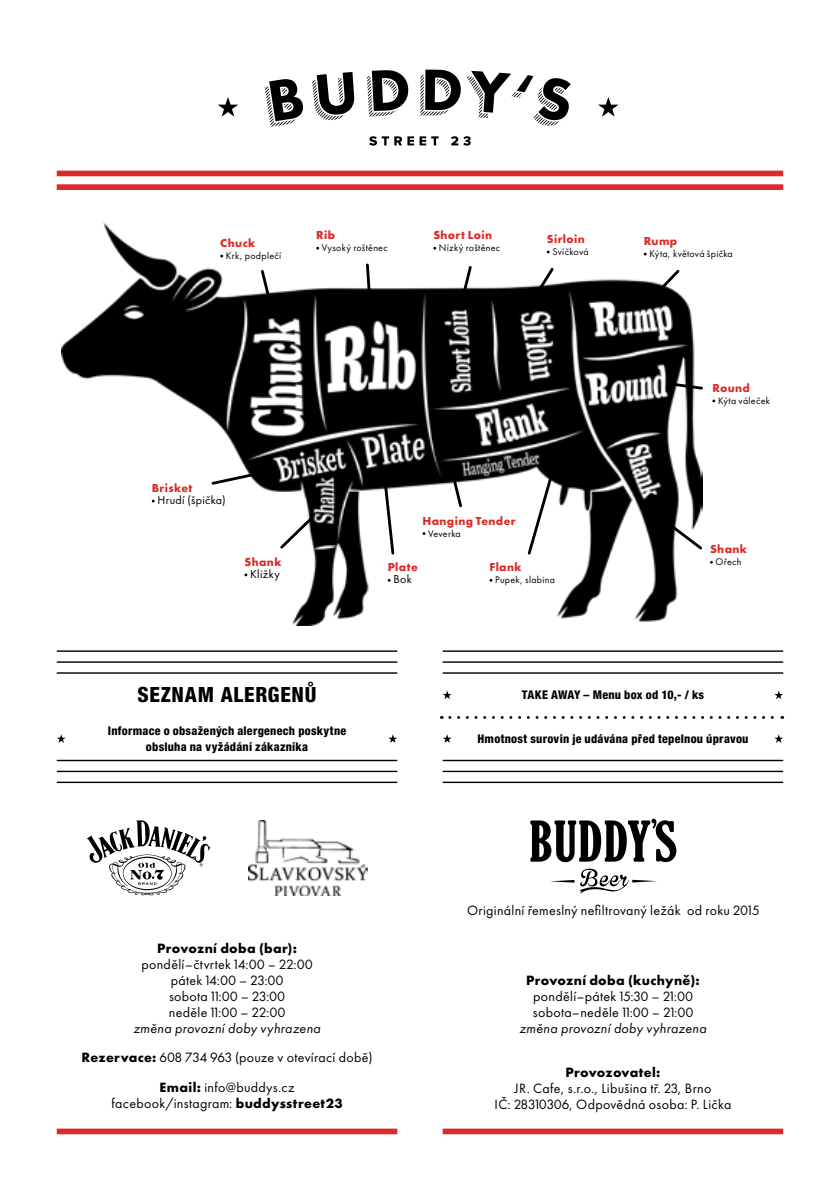
<style>
.page{position:relative;width:840px;height:1191px;background:#fff}
.page>*{position:absolute;margin:0;border:0;box-sizing:border-box;transform-origin:0 0}
.t1{font:800 condensed 21px "Helvetica Neue LT Pro";letter-spacing:.035em;color:#000}
.t2{font:14px/16px "Futura PT";letter-spacing:.025em;color:#000;text-align:center}
.t3{font:700 14px "Futura PT";letter-spacing:.02em;color:#000}
.t4{font:italic 14px "Futura PT";letter-spacing:.02em;color:#000}
.t5{font:800 condensed 12px/16px "Helvetica Neue LT Pro";letter-spacing:.02em;color:#000;text-align:center}
.t6{font:700 12px "Futura PT";letter-spacing:.03em;color:#db2a27}
.t7{font:12px "Futura PT";letter-spacing:.03em;color:#000}
.t8{font:10px "Futura PT";letter-spacing:.025em;color:#000}
.s1{font-weight:700}
</style>
<div class="page">
<div style="left:57px;top:171px;width:725px;height:5px;background:#db2a27"></div>
<div style="left:57px;top:184px;width:725px;height:6px;background:#db2a27"></div>
<div style="left:57px;top:1128px;width:340px;height:6px;background:#db2a27"></div>
<div style="left:442px;top:1128px;width:340px;height:6px;background:#db2a27"></div>
<svg style="left:550px;top:868px;width:106px;height:25px"></svg>
<svg style="left:530px;top:818px;width:146px;height:44px"></svg>
<img style="left:62px;top:223px;width:639px;height:402px">
<svg style="left:259px;top:268px;width:14px;height:37px"></svg>
<svg style="left:364px;top:262px;width:8px;height:37px"></svg>
<svg style="left:459px;top:264px;width:14px;height:37px"></svg>
<svg style="left:531px;top:265px;width:24px;height:35px"></svg>
<svg style="left:652px;top:267px;width:29px;height:31px"></svg>
<svg style="left:670px;top:381px;width:33px;height:10px"></svg>
<svg style="left:660px;top:517px;width:42px;height:35px"></svg>
<svg style="left:525px;top:470px;width:30px;height:86px"></svg>
<svg style="left:449px;top:472px;width:15px;height:37px"></svg>
<svg style="left:382px;top:481px;width:14px;height:75px"></svg>
<svg style="left:277px;top:514px;width:38px;height:37px"></svg>
<svg style="left:209px;top:471px;width:47px;height:16px"></svg>
<hr style="left:442px;top:650px;width:340px;height:2px;background:#000">
<hr style="left:57px;top:650px;width:340px;height:2px;background:#000">
<hr style="left:442px;top:781px;width:340px;height:2px;background:#000">
<hr style="left:57px;top:781px;width:340px;height:2px;background:#000">
<svg style="left:57px;top:734px;width:9px;height:9px"></svg>
<svg style="left:388px;top:734px;width:9px;height:9px"></svg>
<svg style="left:443px;top:734px;width:8px;height:9px"></svg>
<svg style="left:774px;top:734px;width:8px;height:9px"></svg>
<svg style="left:443px;top:690px;width:8px;height:9px"></svg>
<svg style="left:774px;top:690px;width:8px;height:9px"></svg>
<hr style="left:442px;top:661px;width:340px;height:2px;background:#000">
<hr style="left:57px;top:661px;width:340px;height:2px;background:#000">
<hr style="left:442px;top:672px;width:340px;height:1px;background:#000">
<hr style="left:57px;top:672px;width:340px;height:1px;background:#000">
<hr style="left:442px;top:760px;width:340px;height:1px;background:#000">
<hr style="left:57px;top:760px;width:340px;height:1px;background:#000">
<hr style="left:442px;top:770px;width:340px;height:2px;background:#000">
<hr style="left:57px;top:770px;width:340px;height:2px;background:#000">
<svg style="left:449px;top:716px;width:333px;height:3px"></svg>
<svg style="left:87px;top:820px;width:123px;height:75px"></svg>
<svg style="left:264px;top:69px;width:307px;height:58px"></svg>
<svg style="left:369px;top:136px;width:69px;height:10px"></svg>
<svg style="left:451px;top:136px;width:19px;height:10px"></svg>
<svg style="left:217px;top:97px;width:21px;height:20px"></svg>
<svg style="left:598px;top:97px;width:20px;height:20px"></svg>
<img style="left:248px;top:820px;width:119px;height:75px">
<p class="t6" style="left:220px;top:235px;width:37px">Chuck</p>
<p class="t8" style="left:226px;top:250px;width:57px">Krk, podplečí</p>
<p class="t6" style="left:316px;top:228px;width:20px">Rib</p>
<p class="t8" style="left:322px;top:242px;width:67px">Vysoký roštěnec</p>
<p class="t6" style="left:433px;top:228px;width:60px">Short Loin</p>
<p class="t8" style="left:438px;top:242px;width:63px">Nízký roštěnec</p>
<p class="t6" style="left:546px;top:231px;width:39px">Sirloin</p>
<p class="t8" style="left:552px;top:246px;width:38px">Svíčková</p>
<p class="t6" style="left:152px;top:480px;width:42px">Brisket</p>
<p class="t7" style="left:157px;top:493px;width:70px">Hrudí (špička)</p>
<p class="t6" style="left:244px;top:554px;width:39px">Shank</p>
<p class="t7" style="left:250px;top:567px;width:31px">Kližky</p>
<p class="t6" style="left:422px;top:513px;width:95px">Hanging Tender</p>
<p class="t8" style="left:428px;top:527px;width:34px">Veverka</p>
<p class="t6" style="left:387px;top:560px;width:32px">Plate</p>
<p class="t7" style="left:393px;top:572px;width:20px">Bok</p>
<p class="t6" style="left:489px;top:560px;width:34px">Flank</p>
<p class="t8" style="left:495px;top:574px;width:61px">Pupek, slabina</p>
<p class="t6" style="left:643px;top:233px;width:35px">Rump</p>
<p class="t8" style="left:649px;top:248px;width:85px">Kýta, květová špička</p>
<p class="t6" style="left:712px;top:380px;width:39px">Round</p>
<p class="t8" style="left:717px;top:395px;width:53px">Kýta váleček</p>
<p class="t6" style="left:709px;top:542px;width:39px">Shank</p>
<p class="t8" style="left:715px;top:556px;width:27px">Ořech</p>
<h1 class="t1" style="left:137px;top:682px;width:180px">SEZNAM ALERGENŮ</h1>
<p class="t5" style="left:108px;top:722px;width:240px">Informace o obsažených alergenech poskytne obsluha na vyžádání zákazníka</p>
<p class="t3" style="left:157px;top:939px;width:141px">Provozní doba (bar):</p>
<p class="t2" style="left:141px;top:956px;width:172px">pondělí–čtvrtek 14:00 – 22:00 pátek 14:00 – 23:00<br>sobota 11:00 – 23:00<br>neděle 11:00 – 22:00</p>
<p class="t4" style="left:133px;top:1020px;width:188px">změna provozní doby vyhrazena</p>
<p class="t2" style="left:81px;top:1049px;width:292px"><span class="s1">Rezervace:</span> 608 734 963 (pouze v otevírací době)</p>
<p class="t2" style="left:111px;top:1078px;width:232px"><span class="s1">Email:</span> info@buddys.cz facebook/instagram: <span class="s1">buddysstreet23</span></p>
<p class="t5" style="left:521px;top:686px;width:184px">TAKE AWAY – Menu box od 10,- / ks</p>
<p class="t5" style="left:477px;top:730px;width:272px">Hmotnost surovin je udávána před tepelnou úpravou</p>
<p class="t2" style="left:466px;top:902px;width:293px">Originální řemeslný nefiltrovaný ležák od roku 2015</p>
<p class="t3" style="left:525px;top:971px;width:175px">Provozní doba (kuchyně):</p>
<p class="t2" style="left:532px;top:988px;width:162px;text-align:left">pondělí–pátek 15:30 – 21:00 sobota–neděle 11:00 – 21:00</p>
<p class="t4" style="left:519px;top:1020px;width:188px">změna provozní doby vyhrazena</p>
<p class="t3" style="left:565px;top:1063px;width:96px">Provozovatel:</p>
<p class="t2" style="left:494px;top:1080px;width:238px">JR. Cafe, s.r.o., Libušina tř. 23, Brno<br>IČ: 28310306, Odpovědná osoba: P. Lička</p>
</div>
